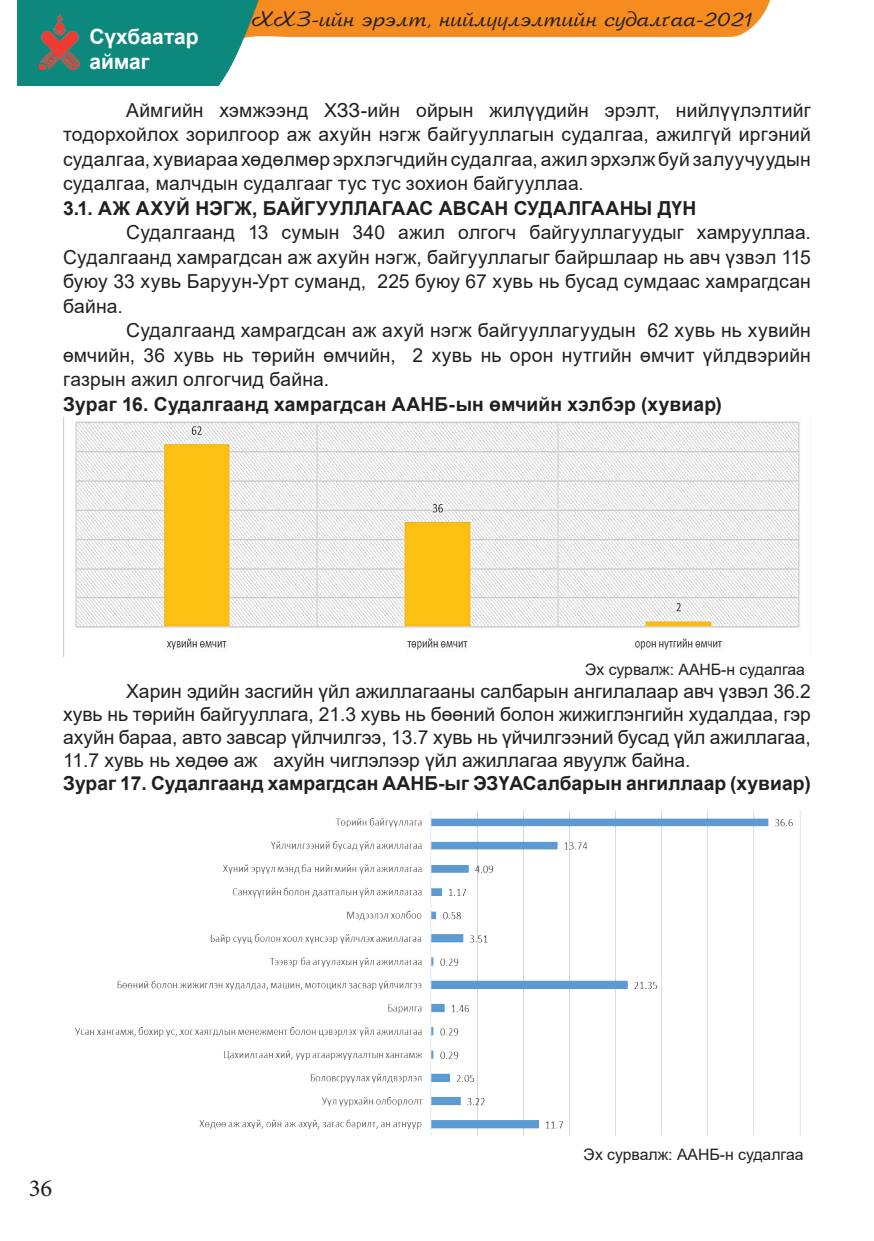
<style>
.page{position:relative;width:874px;height:1241px;background:#fff}
.page>*{position:absolute;margin:0;border:0;box-sizing:border-box;transform-origin:0 0}
.t1{font:24.5px "Minion Pro";color:#231f20}
.t2{font:21px "Mogul Arbat";color:#231f20}
.t3{font:700 21px/25.2px "Arial";color:#fff}
.t4{font:19.25px/24.5px "Arial";letter-spacing:.01em;color:#231f20;text-align:justify}
.t5{font:700 19.25px "Arial";color:#231f20}
.t6{font:15.75px "Arial";color:#231f20}
</style>
<div class="page">
<img style="left:18px;top:0;width:753px;height:85px">
<img style="left:39px;top:14px;width:43px;height:55px">
<img style="left:63px;top:418px;width:737px;height:238px">
<img style="left:75px;top:810px;width:726px;height:326px">
<p class="t3" style="left:89px;top:24px;width:111px">Сүхбаатар аймаг</p>
<p class="t2" style="left:252px;top:8px;width:502px">ХХЗ-ийн эрэлт, нийлүүлэлтийн судалгаа-2021</p>
<p class="t4" style="left:63px;top:97px;width:749px;text-indent:63px">Аймгийн хэмжээнд ХЗЗ-ийн ойрын жилүүдийн эрэлт, нийлүүлэлтийг тодорхойлох зорилгоор аж ахуйн нэгж байгууллагын судалгаа, ажилгүй иргэний судалгаа, хувиараа хөдөлмөр эрхлэгчдийн судалгаа, ажил эрхэлж буй залуучуудын судалгаа, малчдын судалгааг тус тус зохион байгууллаа.</p>
<p class="t5" style="left:63px;top:194px;width:634px">3.1. АЖ АХУЙ НЭГЖ, БАЙГУУЛЛАГААС АВСАН СУДАЛГААНЫ ДҮН</p>
<p class="t4" style="left:63px;top:220px;width:749px;text-indent:63px">Судалгаанд 13 сумын 340 ажил олгогч байгууллагуудыг хамрууллаа.<br>Судалгаанд хамрагдсан аж ахуйн нэгж, байгууллагыг байршлаар нь авч үзвэл 115 буюу 33 хувь Баруун-Урт суманд, 225 буюу 67 хувь нь бусад сумдаас хамрагдсан байна.</p>
<p class="t4" style="left:63px;top:318px;width:749px;text-indent:63px">Судалгаанд хамрагдсан аж ахуй нэгж байгууллагуудын 62 хувь нь хувийн өмчийн, 36 хувь нь төрийн өмчийн, 2 хувь нь орон нутгийн өмчит үйлдвэрийн газрын ажил олгогчид байна.</p>
<p class="t5" style="left:63px;top:390px;width:660px">Зураг 16. Судалгаанд хамрагдсан ААНБ-ын өмчийн хэлбэр (хувиар)</p>
<p class="t6" style="left:585px;top:658px;width:221px">Эх сурвалж: ААНБ-н судалгаа</p>
<p class="t4" style="left:63px;top:679px;width:749px;line-height:23.1px;text-indent:63px">Харин эдийн засгийн үйл ажиллагааны салбарын ангилалаар авч үзвэл 36.2 хувь нь төрийн байгууллага, 21.3 хувь нь бөөний болон жижиглэнгийн худалдаа, гэр ахуйн бараа, авто завсар үйлчилгээ, 13.7 хувь нь үйчилгээний бусад үйл ажиллагаа, 11.7 хувь нь хөдөө аж ахуйн чиглэлээр үйл ажиллагаа явуулж байна.</p>
<p class="t5" style="left:63px;top:770px;width:749px">Зураг 17. Судалгаанд хамрагдсан ААНБ-ыг ЭЗҮАСалбарын ангиллаар (хувиар)</p>
<p class="t1" style="left:29px;top:1171px;width:25px">36</p>
<p class="t6" style="left:583px;top:1143px;width:221px">Эх сурвалж: ААНБ-н судалгаа</p>
</div>
